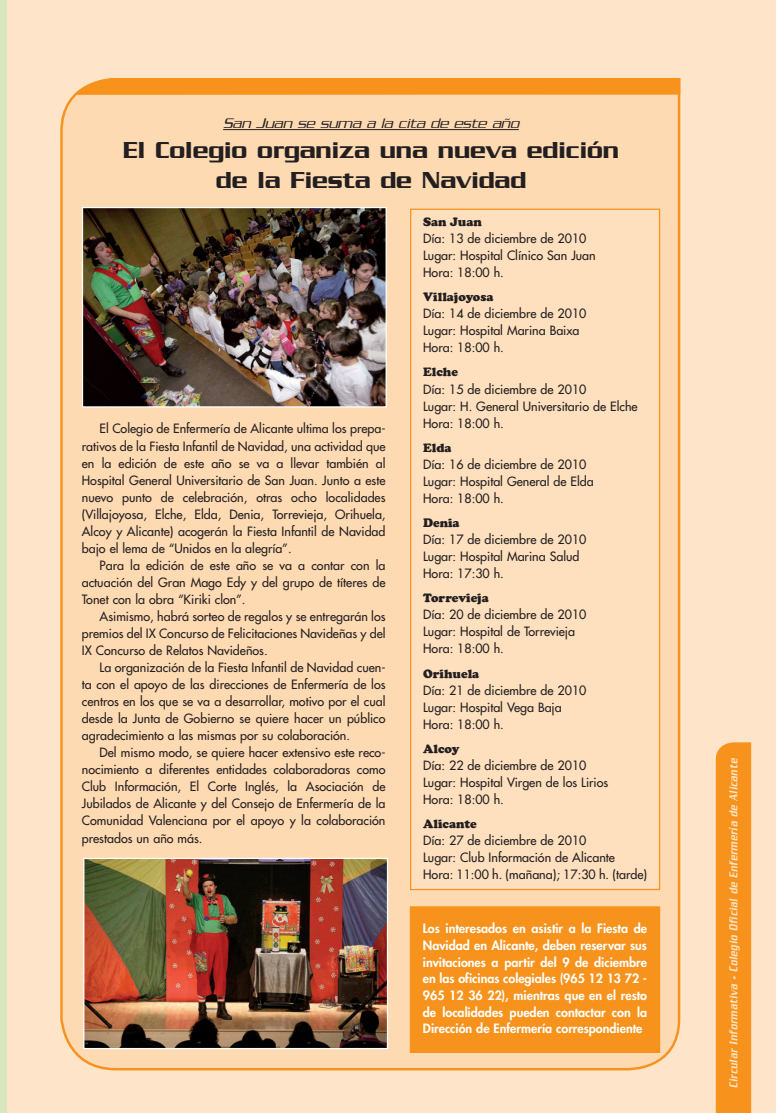
<style>
.page{position:relative;width:776px;height:1113px;background:#fff}
.page>*{position:absolute;margin:0;border:0;box-sizing:border-box;transform-origin:0 0}
.t1{font:500 25px/30px "Serpentine";color:#231f20;text-align:center}
.t2{font:italic 300 15px "Serpentine";color:#231f20}
.t3{font:12.5px/17px "Futura";color:#231f20}
.t4{font:800 12.5px/16.6px "Futura";color:#fff;text-align:justify}
.t5{font:900 12.5px "Cooper";color:#231f20}
.t6{font:italic 500 12.5px "Serpentine";letter-spacing:.07em;color:#fee5ca;scale:.7 1}
</style>
<div class="page">
<div style="left:0;top:0;width:7px;height:1113px;background:#d8e7be"></div>
<div style="left:7px;top:0;width:769px;height:1113px;background:#fee5ca"></div>
<div style="left:716px;top:742px;width:35px;height:371px;background:#f7931d"></div>
<div style="left:60px;top:94px;width:620px;height:977px;background:#fedab3"></div>
<svg style="left:74px;top:78px;width:606px;height:17px;background:#f79522"></svg>
<hr style="left:223px;top:129px;width:296px;height:1px;background:#231f20">
<div style="left:411px;top:210px;width:248px;height:679px;background:#fee0bf"></div>
<div style="left:410px;top:209px;width:250px;height:681px;border:1px solid #f7931d"></div>
<div style="left:411px;top:907px;width:248px;height:144px;background:#f7931d"></div>
<div style="left:410px;top:906px;width:250px;height:147px;border:1px solid #f7931d"></div>
<img style="left:84px;top:209px;width:301px;height:196px">
<div style="left:82px;top:207px;width:305px;height:200px;border:1px solid #fff"></div>
<img style="left:85px;top:859px;width:301px;height:188px">
<div style="left:83px;top:857px;width:305px;height:192px;border:1px solid #fff"></div>
<p class="t2" style="left:223px;top:118px;width:297px">San Juan se suma a la cita de este año</p>
<h1 class="t1" style="left:123px;top:137px;width:497px">El Colegio organiza una nueva edición de la Fiesta de Navidad</h1>
<p class="t3" style="left:82px;top:421px;width:305px;text-align:justify;text-indent:18px">El Colegio de Enfermería de Alicante ultima los prepa&shy;rativos de la Fiesta Infantil de Navidad, una actividad que en la edición de este año se va a llevar también al Hospital General Universitario de San Juan. Junto a este nuevo punto de celebración, otras ocho localidades (Villajoyosa, Elche, Elda, Denia, Torrevieja, Orihuela, Alcoy y Alicante) acogerán la Fiesta Infantil de Navidad bajo el lema de “Unidos en la alegría”.</p>
<p class="t3" style="left:82px;top:557px;width:305px;text-align:justify;text-indent:18px">Para la edición de este año se va a contar con la actuación del Gran Mago Edy y del grupo de títeres de Tonet con la obra “Kiriki clon”.</p>
<p class="t3" style="left:82px;top:608px;width:305px;text-align:justify;text-indent:18px">Asimismo, habrá sorteo de regalos y se entregarán los premios del IX Concurso de Felicitaciones Navideñas y del IX Concurso de Relatos Navideños.</p>
<p class="t3" style="left:82px;top:660px;width:305px;text-align:justify;text-indent:18px">La organización de la Fiesta Infantil de Navidad cuen&shy;ta con el apoyo de las direcciones de Enfermería de los centros en los que se va a desarrollar, motivo por el cual desde la Junta de Gobierno se quiere hacer un público agradecimiento a las mismas por su colaboración.</p>
<p class="t3" style="left:82px;top:745px;width:305px;text-align:justify;text-indent:18px">Del mismo modo, se quiere hacer extensivo este reco&shy;nocimiento a diferentes entidades colaboradoras como Club Información, El Corte Inglés, la Asociación de Jubilados de Alicante y del Consejo de Enfermería de la Comunidad Valenciana por el apoyo y la colaboración prestados un año más.</p>
<p class="t5" style="left:423px;top:214px;width:60px">San Juan</p>
<p class="t3" style="left:423px;top:231px;width:174px">Día: 13 de diciembre de 2010<br>Lugar: Hospital Clínico San Juan<br>Hora: 18:00 h.</p>
<p class="t5" style="left:423px;top:290px;width:72px">Villajoyosa</p>
<p class="t3" style="left:423px;top:306px;width:165px">Día: 14 de diciembre de 2010<br>Lugar: Hospital Marina Baixa<br>Hora: 18:00 h.</p>
<p class="t5" style="left:423px;top:365px;width:36px">Elche</p>
<p class="t3" style="left:423px;top:381px;width:216px">Día: 15 de diciembre de 2010<br>Lugar: H. General Universitario de Elche<br>Hora: 18:00 h.</p>
<p class="t5" style="left:423px;top:440px;width:30px">Elda</p>
<p class="t3" style="left:423px;top:456px;width:172px">Día: 16 de diciembre de 2010<br>Lugar: Hospital General de Elda<br>Hora: 18:00 h.</p>
<p class="t5" style="left:423px;top:515px;width:38px">Denia</p>
<p class="t3" style="left:423px;top:532px;width:165px">Día: 17 de diciembre de 2010<br>Lugar: Hospital Marina Salud<br>Hora: 17:30 h.</p>
<p class="t5" style="left:423px;top:591px;width:67px">Torrevieja</p>
<p class="t3" style="left:423px;top:607px;width:165px">Día: 20 de diciembre de 2010<br>Lugar: Hospital de Torrevieja<br>Hora: 18:00 h.</p>
<p class="t5" style="left:423px;top:666px;width:58px">Orihuela</p>
<p class="t3" style="left:423px;top:682px;width:165px">Día: 21 de diciembre de 2010<br>Lugar: Hospital Vega Baja<br>Hora: 18:00 h.</p>
<p class="t5" style="left:423px;top:741px;width:38px">Alcoy</p>
<p class="t3" style="left:423px;top:757px;width:187px">Día: 22 de diciembre de 2010<br>Lugar: Hospital Virgen de los Lirios<br>Hora: 18:00 h.</p>
<p class="t5" style="left:423px;top:816px;width:55px">Alicante</p>
<p class="t3" style="left:423px;top:833px;width:225px">Día: 27 de diciembre de 2010<br>Lugar: Club Información de Alicante<br>Hora: 11:00 h. (mañana); 17:30 h. (tarde)</p>
<p class="t4" style="left:423px;top:921px;width:226px">Los interesados en asistir a la Fiesta de Navidad en Alicante, deben reservar sus invitaciones a partir del 9 de diciembre en las oficinas colegiales (965 12 13 72 - 965 12 36 22), mientras que en el resto de localidades pueden contactar con la Dirección de Enfermería correspondiente</p>
<p class="t6" style="left:730px;top:1087px;width:472px;rotate:-90deg">Circular Informativa - Colegio Oficial de Enfermería de Alicante</p>
</div>
